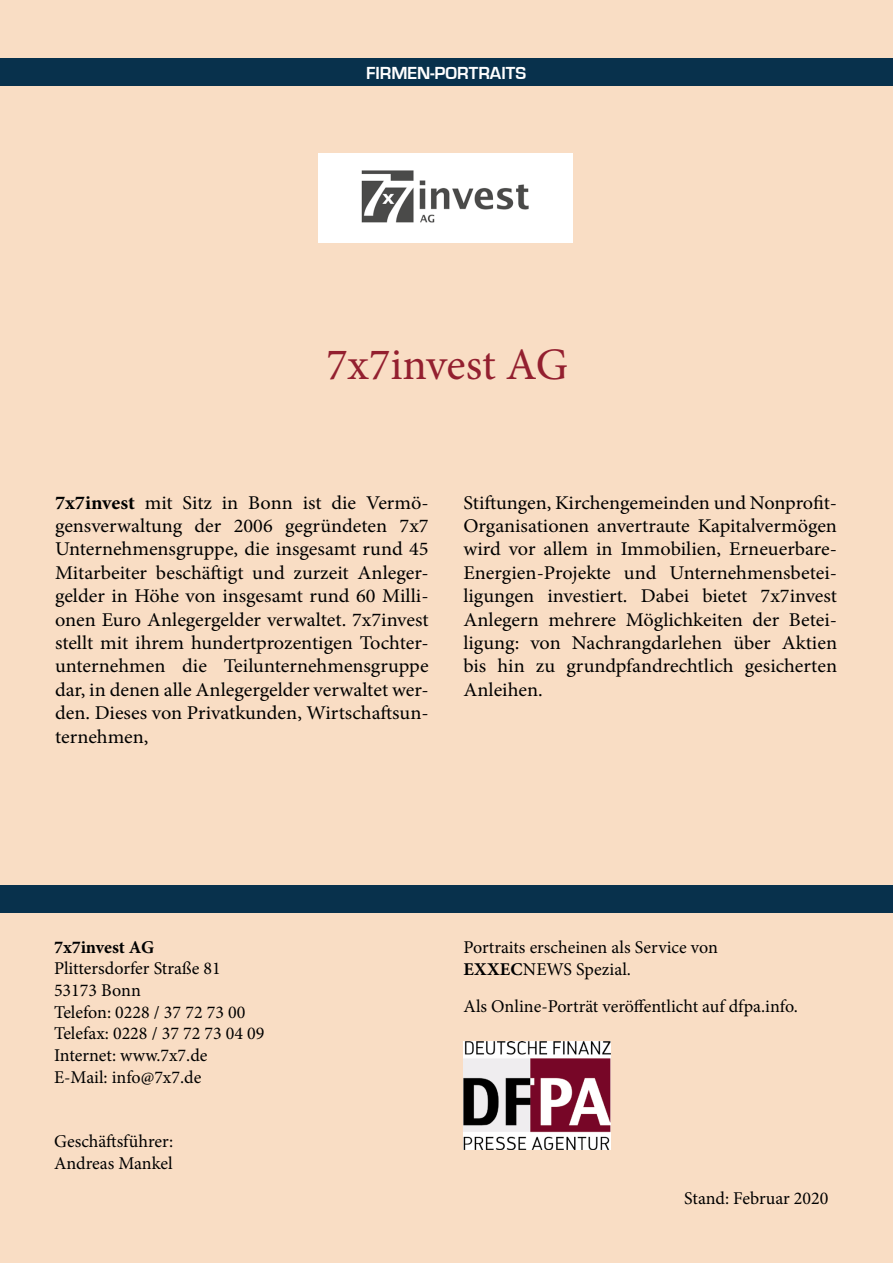
<style>
.page{position:relative;width:893px;height:1263px;background:#f9ddc4}
.page>*{position:absolute;margin:0;border:0;box-sizing:border-box;transform-origin:0 0}
.t1{font:45px "Minion Pro";color:#931f2f}
.t2{font:19.5px/23.4px "Minion Pro";color:#000;text-align:justify;scale:1.04 1}
.t3{font:18px/21.6px "Minion Pro";color:#000}
.t4{font:700 18px "Eurostile";color:#fff}
.t5{font:700 18px "Minion Pro";color:#000}
.s1{font-weight:700}
</style>
<div class="page">
<div style="left:0;top:58px;width:893px;height:28px;background:#08314c"></div>
<img style="left:318px;top:153px;width:255px;height:89px">
<div style="left:0;top:885px;width:893px;height:28px;background:#08314c"></div>
<img style="left:463px;top:1042px;width:147px;height:108px">
<p class="t4" style="left:366px;top:63px;width:162px">FIRMEN-PORTRAITS</p>
<h1 class="t1" style="left:326px;top:334px;width:243px">7x7invest AG</h1>
<p class="t2" style="left:55px;top:491px;width:361px"><span class="s1">7x7invest</span> mit Sitz in Bonn ist die Vermö&shy;gensverwaltung der 2006 gegründeten 7x7<br>Unternehmensgruppe, die insgesamt rund 45<br>Mitarbeiter beschäftigt und zurzeit Anleger&shy;gelder in Höhe von insgesamt rund 60 Milli&shy;onen Euro Anlegergelder verwaltet. 7x7invest stellt mit ihrem hundertprozentigen Tochter&shy;unternehmen die Teilunternehmensgruppe dar, in denen alle Anlegergelder verwaltet wer&shy;den. Dieses von Privatkunden, Wirtschaftsun&shy;ternehmen,</p>
<p class="t2" style="left:463px;top:491px;width:361px">Stiftungen, Kirchengemeinden und Nonprofit-Organisationen anvertraute Kapitalvermögen wird vor allem in Immobilien, Erneuerbare-Energien-Projekte und Unternehmensbetei&shy;ligungen investiert. Dabei bietet 7x7invest Anlegern mehrere Möglichkeiten der Betei&shy;ligung: von Nachrangdarlehen über Aktien bis hin zu grundpfandrechtlich gesicherten Anleihen.</p>
<p class="t5" style="left:54px;top:934px;width:102px">7x7invest AG</p>
<p class="t3" style="left:54px;top:958px;width:212px">Plittersdorfer Straße 81<br>53173 Bonn<br>Telefon: 0228 / 37 72 73 00<br>Telefax: 0228 / 37 72 73 04 09<br>Internet: www.7x7.de<br>E-Mail: info@7x7.de</p>
<p class="t3" style="left:54px;top:1131px;width:121px">Geschäftsführer:<br>Andreas Mankel</p>
<p class="t3" style="left:463px;top:936px;width:256px">Portraits erscheinen als Service von<br><span class="s1">EXXEC</span>NEWS Spezial.</p>
<p class="t3" style="left:463px;top:996px;width:336px">Als Online-Porträt veröffentlicht auf dfpa.info.</p>
<p class="t3" style="left:684px;top:1187px;width:146px">Stand: Februar 2020</p>
</div>
